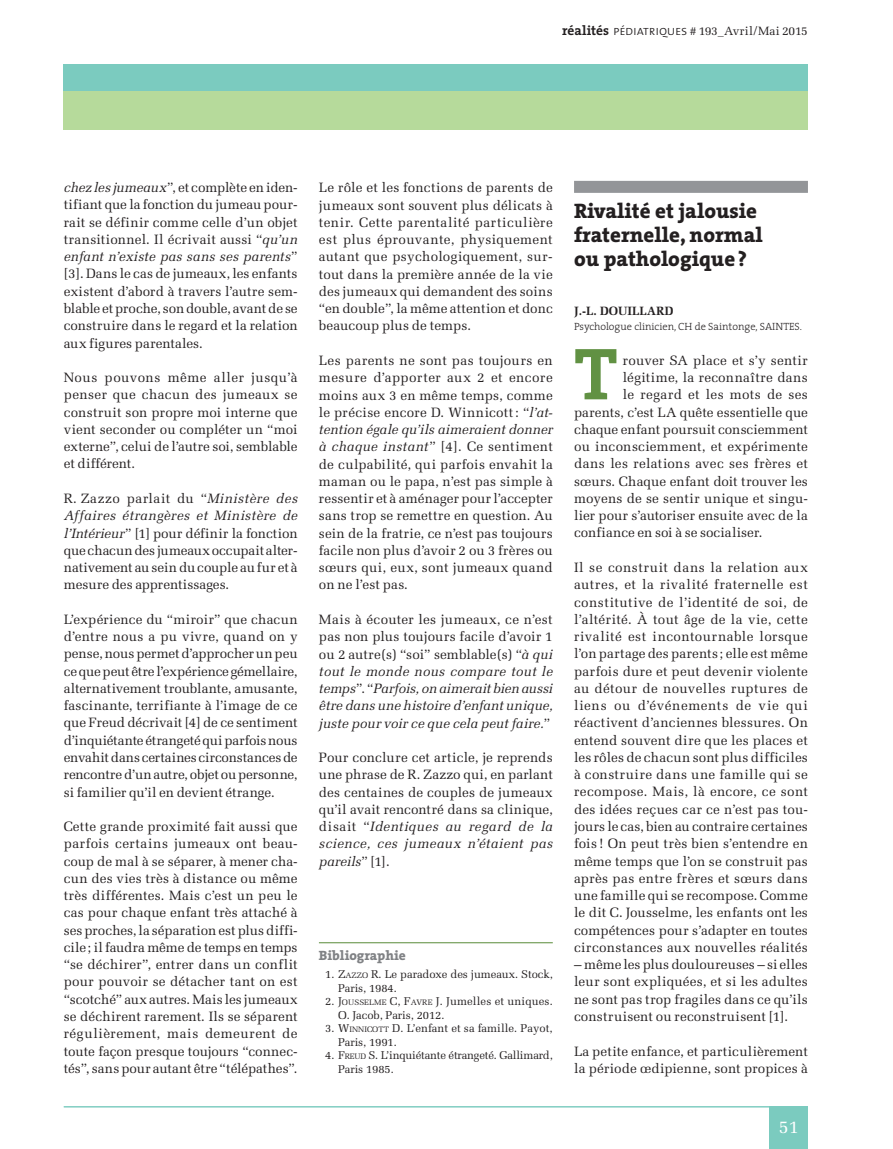
<style>
.page{position:relative;width:893px;height:1149px;background:#fff}
.page>*{position:absolute;margin:0;border:0;box-sizing:border-box;transform-origin:0 0}
.t1{font:74.25px "The Serif Bold Caps";color:#619143}
.t2{font:800 21px/24px "The Serif";color:#231f20}
.t3{font:18px "Melior";color:#fff}
.t4{font:13.5px/17.2px "Melior";letter-spacing:.005em;color:#231f20;text-align:justify}
.t5{font:italic 13.5px/17.2px "Melior";letter-spacing:.005em;color:#231f20;text-align:justify}
.t6{font:13.5px "Melior";letter-spacing:.025em;color:#231f20}
.t7{font:800 13.5px "The Serif";color:#808285}
.t8{font:12px "Melior";letter-spacing:-.02em;color:#231f20}
.t9{font:700 12px "Melior";color:#231f20}
.t10{font:11.25px/13.5px "Melior";letter-spacing:-.01em;color:#231f20}
.t11{font:11.25px/13.5px "Melior";letter-spacing:.01em;color:#231f20}
.t12{font:300 10.5px "The Serif";color:#231f20}
.s1{font-family:"The Serif";font-weight:700;font-size:13.5px}
.s2{font-family:"The Sans Light Caps";font-size:13.5px}
.s3{font-style:italic}
.s4{font-style:normal}
.s5{font-style:inherit}
.s6{font-size:7.8px}
</style>
<div class="page">
<div style="left:770px;top:1106px;width:38px;height:42px;background:#7bcbbf"></div>
<hr style="left:64px;top:1106px;width:744px;height:1px;background:#7bcbbf">
<div style="left:64px;top:64px;width:744px;height:27px;background:#7bcbbf"></div>
<div style="left:64px;top:91px;width:744px;height:39px;background:#b6da9b"></div>
<hr style="left:319px;top:941px;width:234px;height:1px;background:#619143">
<div style="left:574px;top:181px;width:234px;height:12px;background:#939598"></div>
<p class="t8" style="left:562px;top:24px;width:247px"><span class="s1">réalités</span> <span class="s2">pédiatriques</span> # 193_Avril/Mai 2015</p>
<p class="t4" style="left:64px;top:179px;width:235px"><span class="s3">chez les jumeaux</span>”, et complète en iden&shy;tifiant que la fonction du jumeau pour&shy;rait se définir comme celle d’un objet transitionnel. Il écrivait aussi “<span class="s3">qu’un enfant n’existe pas sans ses parents</span>” [3]. Dans le cas de jumeaux, les enfants existent d’abord à travers l’autre sem&shy;blable et proche, son double, avant de se construire dans le regard et la relation aux figures parentales.</p>
<p class="t4" style="left:64px;top:369px;width:235px">Nous pouvons même aller jusqu’à penser que chacun des jumeaux se construit son propre moi interne que vient seconder ou compléter un “moi externe”, celui de l’autre soi, semblable et différent.</p>
<p class="t4" style="left:64px;top:489px;width:235px">R. Zazzo parlait du “<span class="s3">Ministère des Affaires étrangères et Ministère de l’Intérieur</span>” [1] pour définir la fonction que chacun des jumeaux occupait alter&shy;nativement au sein du couple au fur et à mesure des apprentissages.</p>
<p class="t4" style="left:64px;top:610px;width:235px">L’expérience du “miroir” que chacun d’entre nous a pu vivre, quand on y pense, nous permet d’approcher un peu ce que peut être l’expérience gémellaire, alternativement troublante, amusante, fascinante, terrifiante à l’image de ce que Freud décrivait [4] de ce sentiment d’inquiétante étrangeté qui parfois nous envahit dans certaines circonstances de rencontre d’un autre, objet ou personne, si familier qu’il en devient étrange.</p>
<p class="t4" style="left:64px;top:817px;width:235px">Cette grande proximité fait aussi que parfois certains jumeaux ont beau&shy;coup de mal à se séparer, à mener cha&shy;cun des vies très à distance ou même très différentes. Mais c’est un peu le cas pour chaque enfant très attaché à ses proches, la séparation est plus diffi&shy;cile; il faudra même de temps en temps “se déchirer”, entrer dans un conflit pour pouvoir se détacher tant on est “scotché” aux autres. Mais les jumeaux se déchirent rarement. Ils se séparent régulièrement, mais demeurent de toute façon presque toujours “connec&shy;tés”, sans pour autant être “télépathes”.</p>
<p class="t4" style="left:319px;top:179px;width:235px">Le rôle et les fonctions de parents de jumeaux sont souvent plus délicats à tenir. Cette parentalité particulière est plus éprouvante, physiquement autant que psychologiquement, sur&shy;tout dans la première année de la vie des jumeaux qui demandent des soins “en double”, la même attention et donc beaucoup plus de temps.</p>
<p class="t4" style="left:319px;top:351px;width:235px">Les parents ne sont pas toujours en mesure d’apporter aux 2 et encore moins aux 3 en même temps, comme le précise encore D. Winnicott: “<span class="s3">l’at&shy;tention égale qu’ils aimeraient donner à chaque instant</span>” [4]. Ce sentiment de culpabilité, qui parfois envahit la maman ou le papa, n’est pas simple à ressentir et à aménager pour l’accepter sans trop se remettre en question. Au sein de la fratrie, ce n’est pas toujours facile non plus d’avoir 2 ou 3 frères ou sœurs qui, eux, sont jumeaux quand on ne l’est pas.</p>
<p class="t5" style="left:319px;top:610px;width:235px"><span class="s4">Mais à écouter les jumeaux, ce n’est pas non plus toujours facile d’avoir 1 ou 2 autre(s) “soi” semblable(s) “</span>à qui tout le monde nous compare tout le temps<span class="s4">”. “</span>Parfois, on aimerait bien aussi être dans une histoire d’enfant unique, juste pour voir ce que cela peut faire.<span class="s4">”</span></p>
<p class="t4" style="left:319px;top:748px;width:235px">Pour conclure cet article, je reprends une phrase de R. Zazzo qui, en parlant des centaines de couples de jumeaux qu’il avait rencontré dans sa clinique, disait “<span class="s3">Identiques au regard de la science, ces jumeaux n’étaient pas pareils</span>” [1].</p>
<p class="t7" style="left:319px;top:944px;width:89px">Bibliographie</p>
<p class="t10" style="left:338px;top:967px;width:216px;text-indent:-13px">1. <span class="s5">Z</span><span class="s6">AZZO</span> <span class="s5">R.</span> Le paradoxe des jumeaux. Stock,<br>Paris, 1984.</p>
<p class="t11" style="left:338px;top:994px;width:216px;text-indent:-13px">2. <span class="s5">J</span><span class="s6">OUSSELME</span> <span class="s5">C, F</span><span class="s6">AVRE</span> <span class="s5">J.</span> Jumelles et uniques.<br>O. Jacob, Paris, 2012.</p>
<p class="t10" style="left:338px;top:1021px;width:216px;text-indent:-13px">3. <span class="s5">W</span><span class="s6">INNICOTT</span> <span class="s5">D.</span> L’enfant et sa famille. Payot,<br>Paris, 1991.</p>
<p class="t10" style="left:338px;top:1048px;width:216px;text-indent:-13px">4. <span class="s5">F</span><span class="s6">REUD</span> <span class="s5">S.</span> L’inquiétante étrangeté. Gallimard,<br>Paris 1985.</p>
<h2 class="t2" style="left:574px;top:199px;width:190px">Rivalité et jalousie fraternelle, normal ou pathologique?</h2>
<p class="t9" style="left:574px;top:303px;width:101px">J.-L. DOUILLARD</p>
<p class="t12" style="left:574px;top:317px;width:230px">Psychologue clinicien, CH de Saintonge, SAINTES.</p>
<h1 class="t1" style="left:574px;top:312px;width:45px">T</h1>
<p class="t4" style="left:623px;top:351px;width:187px">rouver SA place et s’y sentir</p>
<p class="t6" style="left:623px;top:369px;width:187px">légitime, la reconnaître dans</p>
<p class="t6" style="left:623px;top:386px;width:187px">le regard et les mots de ses</p>
<p class="t4" style="left:574px;top:403px;width:235px">parents, c’est LA quête essentielle que</p>
<p class="t4" style="left:574px;top:420px;width:235px">chaque enfant poursuit consciemment</p>
<p class="t4" style="left:574px;top:438px;width:235px">ou inconsciemment, et expérimente</p>
<p class="t6" style="left:574px;top:456px;width:235px">dans les relations avec ses frères et</p>
<p class="t4" style="left:574px;top:472px;width:235px">sœurs. Chaque enfant doit trouver les</p>
<p class="t4" style="left:574px;top:489px;width:235px">moyens de se sentir unique et singu-</p>
<p class="t4" style="left:574px;top:507px;width:235px">lier pour s’autoriser ensuite avec de la</p>
<p class="t4" style="left:574px;top:524px;width:190px">confiance en soi à se socialiser.</p>
<p class="t4" style="left:574px;top:558px;width:235px">Il se construit dans la relation aux autres, et la rivalité fraternelle est constitutive de l’identité de soi, de l’altérité. À tout âge de la vie, cette rivalité est incontournable lorsque l’on partage des parents ; elle est même parfois dure et peut devenir violente au détour de nouvelles ruptures de liens ou d’événements de vie qui réactivent d’anciennes blessures. On entend souvent dire que les places et les rôles de chacun sont plus difficiles à construire dans une famille qui se recompose. Mais, là encore, ce sont des idées reçues car ce n’est pas tou&shy;jours le cas, bien au contraire certaines fois ! On peut très bien s’entendre en même temps que l’on se construit pas après pas entre frères et sœurs dans une famille qui se recompose. Comme le dit C. Jousselme, les enfants ont les compétences pour s’adapter en toutes circonstances aux nouvelles réalités</p>
<p class="t4" style="left:574px;top:955px;width:235px">– même les plus douloureuses – si elles leur sont expliquées, et si les adultes ne sont pas trop fragiles dans ce qu’ils construisent ou reconstruisent [1].</p>
<p class="t4" style="left:574px;top:1041px;width:235px">La petite enfance, et particulièrement la période œdipienne, sont propices à</p>
<h3 class="t3" style="left:779px;top:1115px;width:22px">51</h3>
</div>
